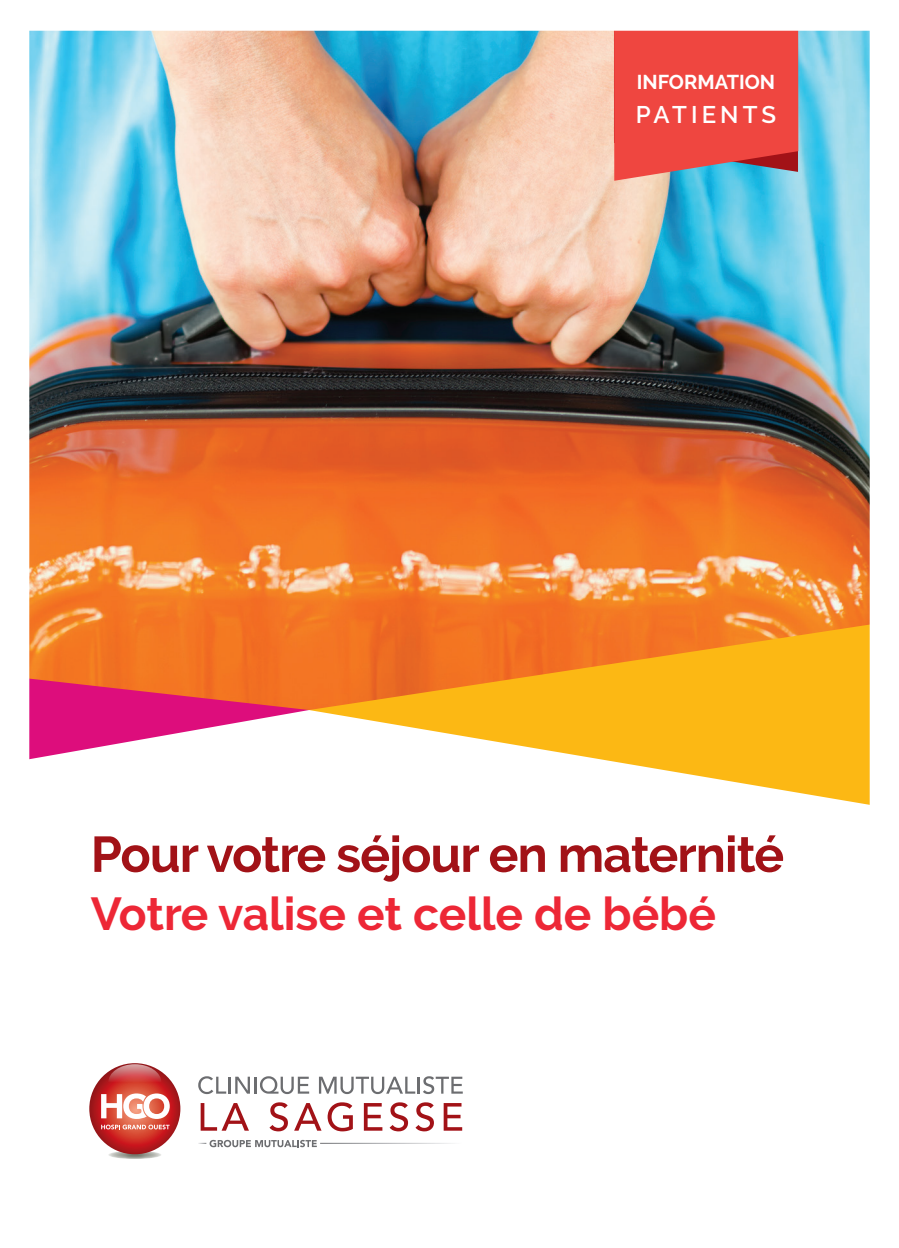
<style>
.page{position:relative;width:899px;height:1248px;background:#fff}
.page>*{position:absolute;margin:0;border:0;box-sizing:border-box;transform-origin:0 0}
.t1{font:700 50px "Raleway";letter-spacing:-.02em;color:#a21217}
.t2{font:700 46px "Raleway";color:#ed2736}
.t3{font:600 24px "Raleway";letter-spacing:.17em;color:#fff}
.t4{font:700 20px "Raleway";color:#fff}
</style>
<div class="page">
<svg style="left:108px;top:1150px;width:53px;height:8px"></svg>
<svg style="left:89px;top:1063px;width:91px;height:91px;background:#bf2b28"></svg>
<svg style="left:101px;top:1124px;width:69px;height:5px"></svg>
<svg style="left:101px;top:1064px;width:69px;height:54px"></svg>
<svg style="left:198px;top:1076px;width:28px;height:17px"></svg>
<hr style="left:228px;top:1076px;width:3px;height:17px;background:#6c6d70">
<svg style="left:235px;top:1076px;width:15px;height:17px"></svg>
<hr style="left:254px;top:1076px;width:3px;height:17px;background:#6c6d70">
<svg style="left:260px;top:1076px;width:49px;height:17px"></svg>
<svg style="left:319px;top:1076px;width:96px;height:17px"></svg>
<hr style="left:417px;top:1076px;width:3px;height:17px;background:#6c6d70">
<svg style="left:423px;top:1076px;width:40px;height:17px"></svg>
<svg style="left:201px;top:1103px;width:48px;height:27px"></svg>
<svg style="left:269px;top:1102px;width:19px;height:29px"></svg>
<svg style="left:294px;top:1103px;width:27px;height:27px"></svg>
<svg style="left:327px;top:1102px;width:26px;height:29px"></svg>
<svg style="left:364px;top:1103px;width:18px;height:27px"></svg>
<svg style="left:389px;top:1102px;width:19px;height:29px"></svg>
<svg style="left:415px;top:1102px;width:19px;height:29px"></svg>
<svg style="left:443px;top:1103px;width:19px;height:27px"></svg>
<svg style="left:198px;top:1139px;width:119px;height:8px"></svg>
<img style="left:29px;top:30px;width:841px;height:775px">
<p class="t4" style="left:636px;top:71px;width:140px">INFORMATION</p>
<p class="t3" style="left:635px;top:101px;width:142px">PATIENTS</p>
<p class="t1" style="left:91px;top:825px;width:695px">Pour votre séjour en maternité</p>
<p class="t2" style="left:91px;top:887px;width:626px">Votre valise et celle de bébé</p>
</div>
